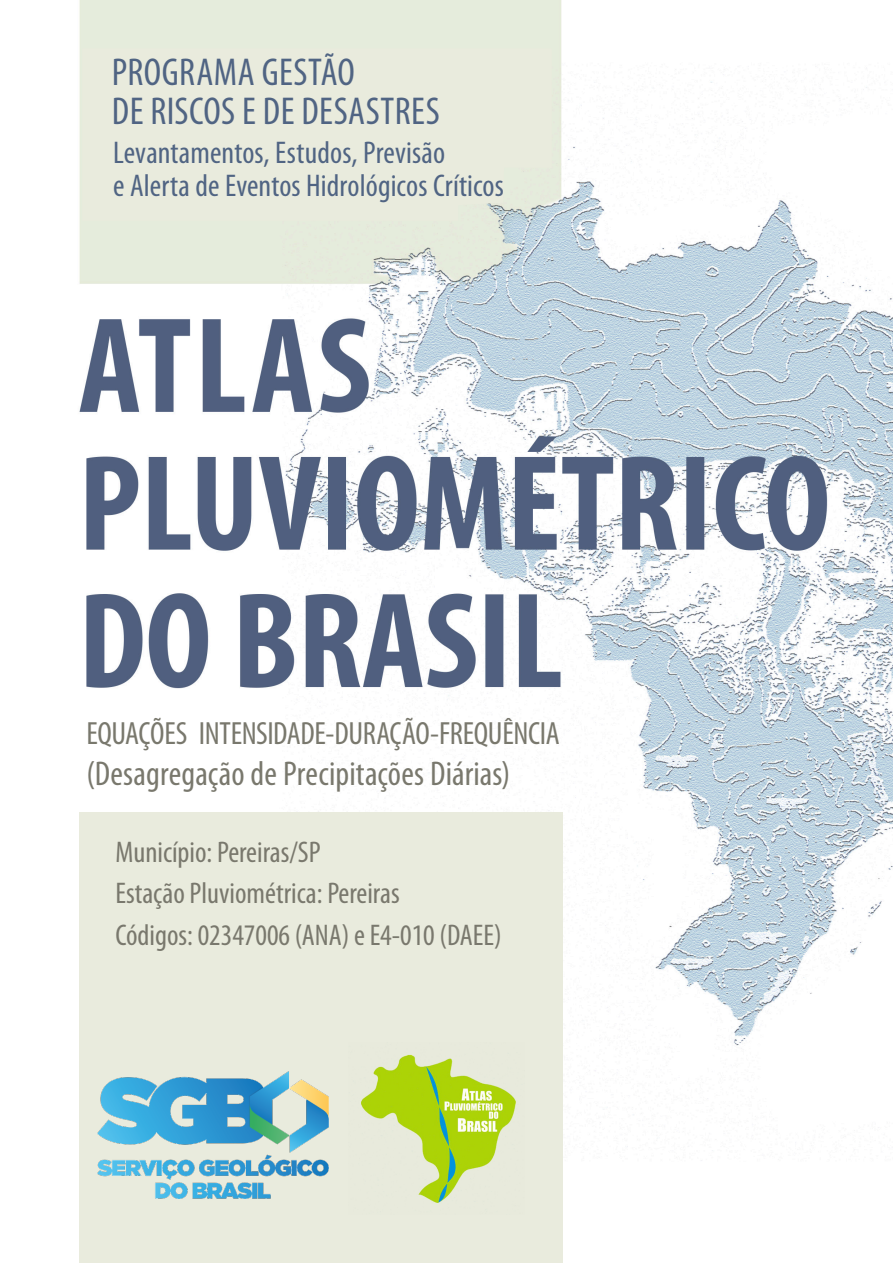
<style>
.page{position:relative;width:893px;height:1263px;background:#fff}
.page>*{position:absolute;margin:0;border:0;box-sizing:border-box;transform-origin:0 0}
.Folha_Rosto_Nome_Projeto{font:condensed 39px/39px "Myriad Pro";letter-spacing:.01em;color:#506483}
.CAPA_TITULOS{font:condensed 34.5px "Myriad Pro";letter-spacing:.005em;color:#79786d}
.CAPA_TITULOS-2{font:condensed 32.25px "Myriad Pro";letter-spacing:-.01em;color:#79786d}
.Folha_Rosto_Nome_Projeto-2{font:condensed 31.5px/33px "Myriad Pro";letter-spacing:.005em;color:#506483}
.CAPA_titulo_identificacao{font:condensed 30px "Myriad Pro";color:#79786d}
</style>
<div class="page">
<img style="left:79px;top:0;width:814px;height:1263px">
<div style="left:82px;top:48px;width:470px;height:173px;background:#e9ebdd"></div>
<div style="left:80px;top:812px;width:483px;height:451px;background:#e9ebdd"></div>
<img style="left:97px;top:1071px;width:231px;height:127px">
<img style="left:361px;top:1054px;width:155px;height:149px">
<p class="Folha_Rosto_Nome_Projeto" style="left:112px;top:52px;width:329px">PROGRAMA GESTÃO<br>DE RISCOS E DE DESASTRES</p>
<p class="Folha_Rosto_Nome_Projeto-2" style="left:113px;top:135px;width:392px">Levantamentos, Estudos, Previsão<br>e Alerta de Eventos Hidrológicos Críticos</p>
<p class="CAPA_TITULOS-2" style="left:86px;top:714px;width:475px">EQUAÇÕES INTENSIDADE-DURAÇÃO-FREQUÊNCIA</p>
<p class="CAPA_TITULOS" style="left:86px;top:753px;width:425px">(Desagregação de Precipitações Diárias)</p>
<p class="CAPA_titulo_identificacao" style="left:115px;top:834px;width:207px">Município: Pereiras/SP</p>
<p class="CAPA_titulo_identificacao" style="left:115px;top:875px;width:286px">Estação Pluviométrica: Pereiras</p>
<p class="CAPA_titulo_identificacao" style="left:115px;top:917px;width:388px">Códigos: 02347006 (ANA) e E4-010 (DAEE)</p>
</div>
